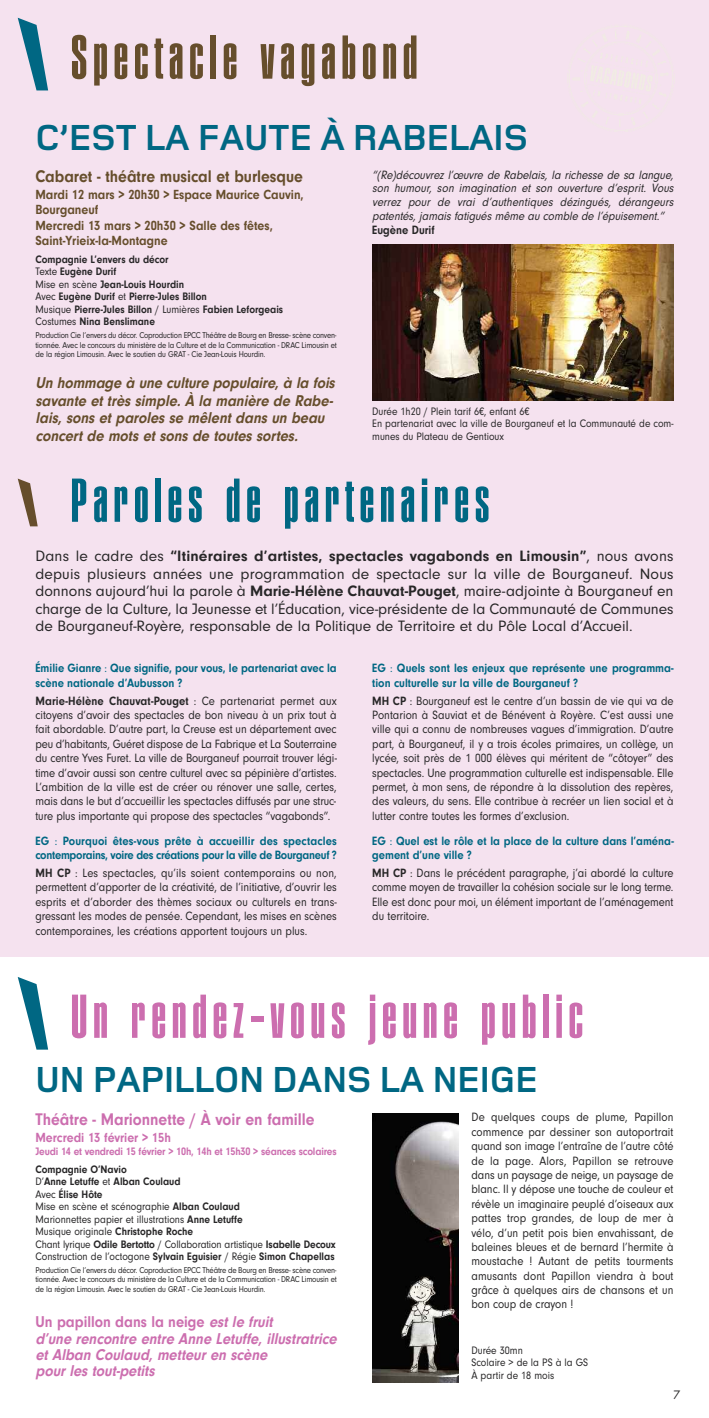
<style>
.page{position:relative;width:709px;height:1418px;background:#fff}
.page>*{position:absolute;margin:0;border:0;box-sizing:border-box;transform-origin:0 0}
.t1{font:500 60px "Plakette";letter-spacing:.1em;color:#cc6eaf}
.t2{font:500 60px "Plakette";letter-spacing:.1em;color:#006783}
.t3{font:500 60px "Plakette";letter-spacing:.1em;color:#664e2c}
.t4{font:700 37.5px "Foundry Monoline";color:#006783}
.t5{font:700 17.5px "Neuzeit Gro";color:#cc6eaf;scale:.9 1}
.t6{font:700 17.5px "Neuzeit Gro";color:#664e2c;scale:.9 1}
.t7{font:italic 700 16.25px/17.5px "Neuzeit Gro";color:#664e2c;scale:.9 1}
.t8{font:italic 700 16.25px/16.2px "Neuzeit Gro";color:#cc6eaf;scale:.9 1}
.t9{font:15.62px/17.5px "Neuzeit Gro";color:#272627;text-align:justify}
.t10{font:700 13.75px/15.4px "Neuzeit Gro";color:#664e2c;scale:.9 1}
.t11{font:700 13.75px "Neuzeit Gro";color:#cc6eaf;scale:.9 1}
.t12{font:12.5px/14.4px "Neuzeit Gro";letter-spacing:-.005em;color:#272627;text-align:justify;scale:.9 1}
.t13{font:700 12.5px/14.4px "Neuzeit Gro";color:#006783;scale:.9 1}
.t14{font:italic 12.5px/13.8px "Neuzeit Gro";color:#272627;scale:.9 1}
.t15{font:700 12.5px/14.4px "Neuzeit Gro";letter-spacing:-.02em;color:#006783;scale:.9 1}
.t16{font:700 12.5px "Neuzeit Gro";color:#272627;scale:.9 1}
.t17{font:11.25px/12.5px "Neuzeit Gro";color:#272627;scale:.9 1}
.t18{font:700 11.25px/12.5px "Neuzeit Gro";color:#272627;scale:.9 1}
.t19{font:700 11.25px "Neuzeit Gro";letter-spacing:-.015em;color:#cc6eaf;scale:.9 1}
.t20{font:11.25px "Futura";color:#272627}
.t21{font:8.75px/9.4px "Neuzeit Gro";letter-spacing:-.02em;color:#272627;text-align:justify;scale:.9 1}
.s1{font-weight:400}
.s2{font-weight:700}
.s3{font-style:normal}
</style>
<div class="page">
<div style="left:0;top:0;width:709px;height:957px;background:#f5e2ef"></div>
<img style="left:583px;top:26px;width:85px;height:101px">
<svg style="left:18px;top:18px;width:30px;height:72px"></svg>
<img style="left:372px;top:244px;width:301px;height:156px">
<svg style="left:18px;top:977px;width:30px;height:72px"></svg>
<img style="left:372px;top:1113px;width:86px;height:269px">
<svg style="left:18px;top:478px;width:20px;height:48px"></svg>
<h1 class="t3" style="left:71px;top:35px;width:348px">Spectacle vagabond</h1>
<h2 class="t4" style="left:35px;top:124px;width:494px">C’EST LA FAUTE À RABELAIS</h2>
<h3 class="t6" style="left:35px;top:165px;width:299px">Cabaret - théâtre musical et burlesque</h3>
<p class="t10" style="left:35px;top:186px;width:300px">Mardi 12 mars &gt; 20h30 &gt; Espace Maurice Cauvin,<br>Bourganeuf<br>Mercredi 13 mars &gt; 20h30 &gt; Salle des fêtes,<br>Saint-Yrieix-la-Montagne</p>
<p class="t18" style="left:35px;top:252px;width:277px">Compagnie L’envers du décor<br><span class="s1">Texte</span> Eugène Durif<br><span class="s1">Mise en scène</span> Jean-Louis Hourdin<br><span class="s1">Avec</span> Eugène Durif <span class="s1">et</span> Pierre-Jules Billon<br><span class="s1">Musique</span> Pierre-Jules Billon <span class="s1">/ Lumières</span> Fabien Leforgeais <span class="s1">Costumes</span> Nina Benslimane</p>
<p class="t21" style="left:35px;top:330px;width:336px">Production Cie l’envers du décor. Coproduction EPCC Théâtre de Bourg en Bresse- scène conven&shy;tionnée. Avec le concours du ministère de la Culture et de la Communication - DRAC Limousin et de la région Limousin. Avec le soutien du GRAT - Cie Jean-Louis Hourdin.</p>
<h3 class="t7" style="left:35px;top:374px;width:336px">un hommage à une culture populaire, à la fois savante et très simple. à la manière de Rabe&shy;lais, sons et paroles se mêlent dans un beau concert de mots et sons de toutes sortes.</h3>
<p class="t14" style="left:372px;top:167px;width:338px">“(Re)découvrez l’œuvre de Rabelais, la richesse de sa langue, son humour, son imagination et son ouverture d’esprit. Vous verrez pour de vrai d’authentiques dézingués, dérangeurs patentés, jamais fatigués même au comble de l’épuisement.”</p>
<p class="t16" style="left:372px;top:222px;width:71px">Eugène Durif</p>
<p class="t17" style="left:372px;top:405px;width:336px">Durée 1h20 / Plein tarif 6€, enfant 6€<br>En partenariat avec la ville de Bourganeuf et la Communauté de com&shy;munes du Plateau de Gentioux</p>
<h1 class="t2" style="left:71px;top:478px;width:420px">Paroles de partenaires</h1>
<p class="t9" style="left:35px;top:547px;width:639px">Dans le cadre des <span class="s2">“itinéraires d’artistes, spectacles vagabonds en Limousin”</span>, nous avons depuis plusieurs années une programmation de spectacle sur la ville de Bourganeuf. Nous donnons aujourd’hui la parole à <span class="s2">Marie-Hélène Chauvat-Pouget</span>, maire-adjointe à Bourganeuf en charge de la Culture, la Jeunesse et l’Éducation, vice-présidente de la Communauté de Communes de Bourganeuf-Royère, responsable de la Politique de Territoire et du Pôle Local d’Accueil.</p>
<p class="t13" style="left:35px;top:661px;width:336px">Émilie Gianre <span class="s1">:</span> que signifie, pour vous, le partenariat avec la scène nationale d’Aubusson ?</p>
<p class="t12" style="left:35px;top:693px;width:337px"><span class="s2">Marie-Hélène Chauvat-Pouget</span> : Ce partenariat permet aux citoyens d’avoir des spectacles de bon niveau à un prix tout à fait abordable. D’autre part, la Creuse est un département avec peu d’habitants, Guéret dispose de La Fabrique et La Souterraine du centre Yves Furet. La ville de Bourganeuf pourrait trouver légi&shy;time d’avoir aussi son centre culturel avec sa pépinière d’artistes.<br>L’ambition de la ville est de créer ou rénover une salle, certes, mais dans le but d’accueillir les spectacles diffusés par une struc&shy;ture plus importante qui propose des spectacles “vagabonds”.</p>
<p class="t15" style="left:35px;top:833px;width:336px">EG <span class="s1">:</span> Pourquoi êtes-vous prête à accueillir des spectacles contemporains, voire des créations pour la ville de Bourganeuf ?</p>
<p class="t12" style="left:35px;top:865px;width:336px"><span class="s2">MH CP</span> : Les spectacles, qu’ils soient contemporains ou non, permettent d’apporter de la créativité, de l’initiative, d’ouvrir les esprits et d’aborder des thèmes sociaux ou culturels en trans&shy;gressant les modes de pensée. Cependant, les mises en scènes contemporaines, les créations apportent toujours un plus.</p>
<p class="t13" style="left:372px;top:661px;width:336px">EG <span class="s1">:</span> quels sont les enjeux que représente une programma&shy;tion culturelle sur la ville de Bourganeuf ?</p>
<p class="t12" style="left:372px;top:693px;width:336px"><span class="s2">MH CP</span> : Bourganeuf est le centre d’un bassin de vie qui va de Pontarion à Sauviat et de Bénévent à Royère. C’est aussi une ville qui a connu de nombreuses vagues d’immigration. D’autre part, à Bourganeuf, il y a trois écoles primaires, un collège, un lycée, soit près de 1 000 élèves qui méritent de “côtoyer” des spectacles. Une programmation culturelle est indispensable. Elle permet, à mon sens, de répondre à la dissolution des repères, des valeurs, du sens. Elle contribue à recréer un lien social et à lutter contre toutes les formes d’exclusion.</p>
<p class="t13" style="left:372px;top:833px;width:337px">EG <span class="s1">:</span> quel est le rôle et la place de la culture dans l’aména&shy;gement d’une ville ?</p>
<p class="t12" style="left:372px;top:865px;width:336px"><span class="s2">MH CP</span> : Dans le précédent paragraphe, j’ai abordé la culture comme moyen de travailler la cohésion sociale sur le long terme.<br>Elle est donc pour moi, un élément important de l’aménagement du territoire.</p>
<h1 class="t1" style="left:71px;top:994px;width:513px">Un rendez-vous jeune public</h1>
<h2 class="t4" style="left:35px;top:1065px;width:504px">UN PAPILLON DANS LA NEIGE</h2>
<h3 class="t5" style="left:35px;top:1108px;width:311px">théâtre - Marionnette / à voir en famille</h3>
<p class="t11" style="left:35px;top:1129px;width:152px">Mercredi 13 février &gt; 15h</p>
<p class="t19" style="left:35px;top:1144px;width:336px">Jeudi 14 et vendredi 15 février &gt; 10h, 14h et 15h30 &gt; séances scolaires</p>
<p class="t17" style="left:35px;top:1162px;width:335px"><span class="s2">Compagnie o’Navio<br></span>D’<span class="s2">Anne Letuffe</span> et <span class="s2">Alban Coulaud<br></span>Avec <span class="s2">Élise Hôte<br></span>Mise en scène et scénographie <span class="s2">Alban Coulaud<br></span>Marionnettes papier et illustrations <span class="s2">Anne Letuffe<br></span>Musique originale <span class="s2">Christophe Roche<br></span>Chant lyrique <span class="s2">odile Bertotto</span> / Collaboration artistique <span class="s2">isabelle Decoux </span>Construction de l’octogone <span class="s2">Sylvain Eguisier</span> / Régie <span class="s2">Simon Chapellas</span></p>
<p class="t21" style="left:35px;top:1265px;width:336px">Production Cie l’envers du décor. Coproduction EPCC Théâtre de Bourg en Bresse- scène conven&shy;tionnée. Avec le concours du ministère de la Culture et de la Communication - DRAC Limousin et de la région Limousin. Avec le soutien du GRAT - Cie Jean-Louis Hourdin.</p>
<h3 class="t8" style="left:35px;top:1313px;width:338px"><span class="s3">un papillon dans la neige</span> est le fruit<br>d’une rencontre entre Anne Letuffe, illustratrice et Alban Coulaud, metteur en scène<br>pour les tout-petits</h3>
<p class="t12" style="left:471px;top:1109px;width:226px">De quelques coups de plume, Papillon commence par dessiner son autoportrait quand son image l’entraîne de l’autre côté de la page. Alors, Papillon se retrouve dans un paysage de neige, un paysage de blanc. Il y dépose une touche de couleur et révèle un imaginaire peuplé d’oiseaux aux pattes trop grandes, de loup de mer à vélo, d’un petit pois bien envahissant, de baleines bleues et de bernard l’hermite à moustache ! Autant de petits tourments amusants dont Papillon viendra à bout grâce à quelques airs de chansons et un bon coup de crayon !</p>
<p class="t17" style="left:471px;top:1343px;width:131px">Durée 30mn<br>Scolaire &gt; de la PS à la GS à partir de 18 mois</p>
<p class="t20" style="left:673px;top:1389px;width:8px">7</p>
</div>
